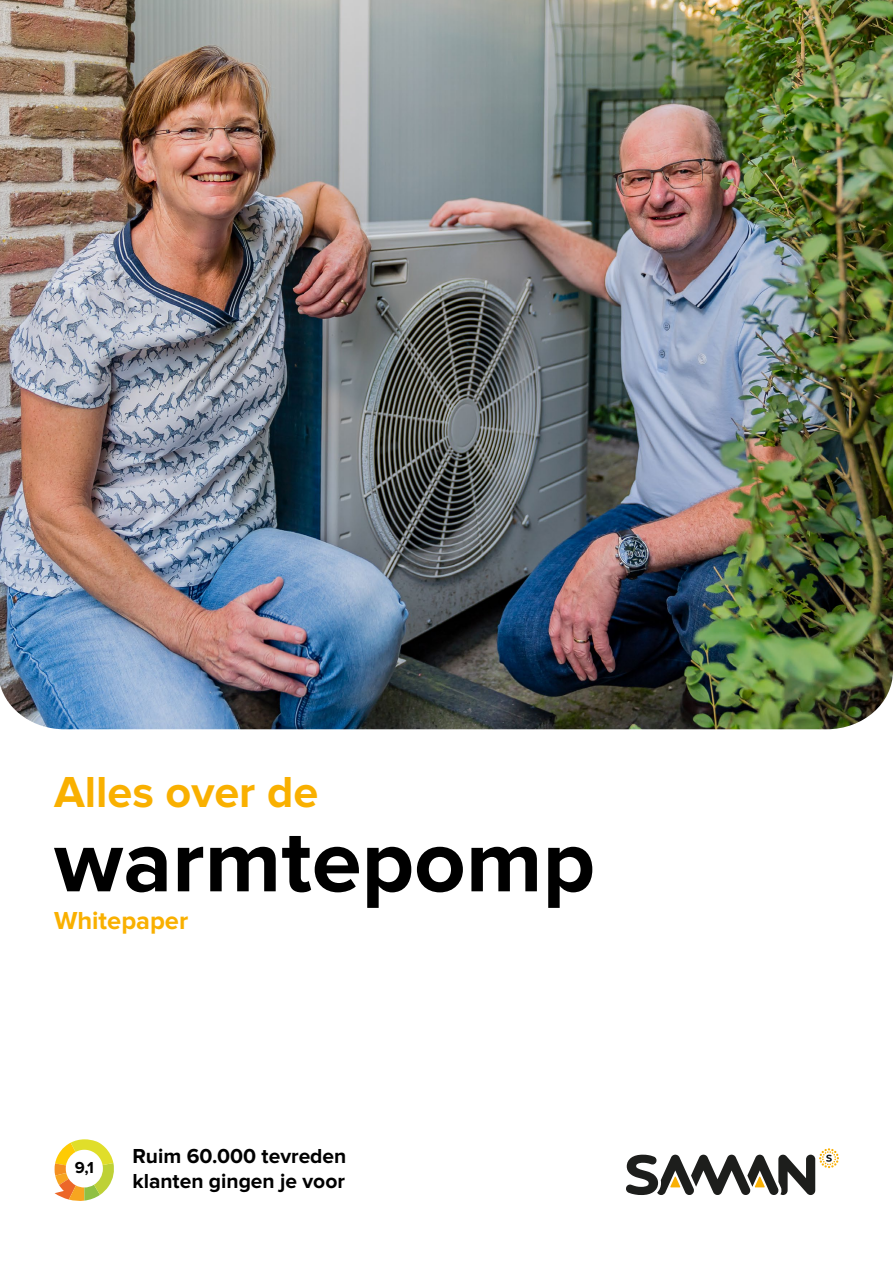
<style>
.page{position:relative;width:893px;height:1263px;background:#fff}
.page>*{position:absolute;margin:0;border:0;box-sizing:border-box;transform-origin:0 0}
.t1{font:700 90px "Proxima Nova";color:#000}
.t2{font:700 45px "Proxima Nova";color:#f9b000}
.t3{font:700 25.5px "Proxima Nova";color:#f9b000}
.t4{font:700 21px/25.2px "Proxima Nova";color:#000}
.t5{font:700 16.5px "Proxima Nova";color:#000}
</style>
<div class="page">
<img style="left:0;top:0;width:893px;height:729px">
<svg style="left:626px;top:1148px;width:213px;height:47px"></svg>
<svg style="left:55px;top:1139px;width:59px;height:62px"></svg>
<h2 class="t2" style="left:54px;top:767px;width:266px">Alles over de</h2>
<h1 class="t1" style="left:54px;top:810px;width:542px">warmtepomp</h1>
<p class="t3" style="left:54px;top:906px;width:136px">Whitepaper</p>
<p class="t5" style="left:75px;top:1158px;width:21px">9,1</p>
<p class="t4" style="left:132px;top:1144px;width:215px">Ruim 60.000 tevreden klanten gingen je voor</p>
</div>
